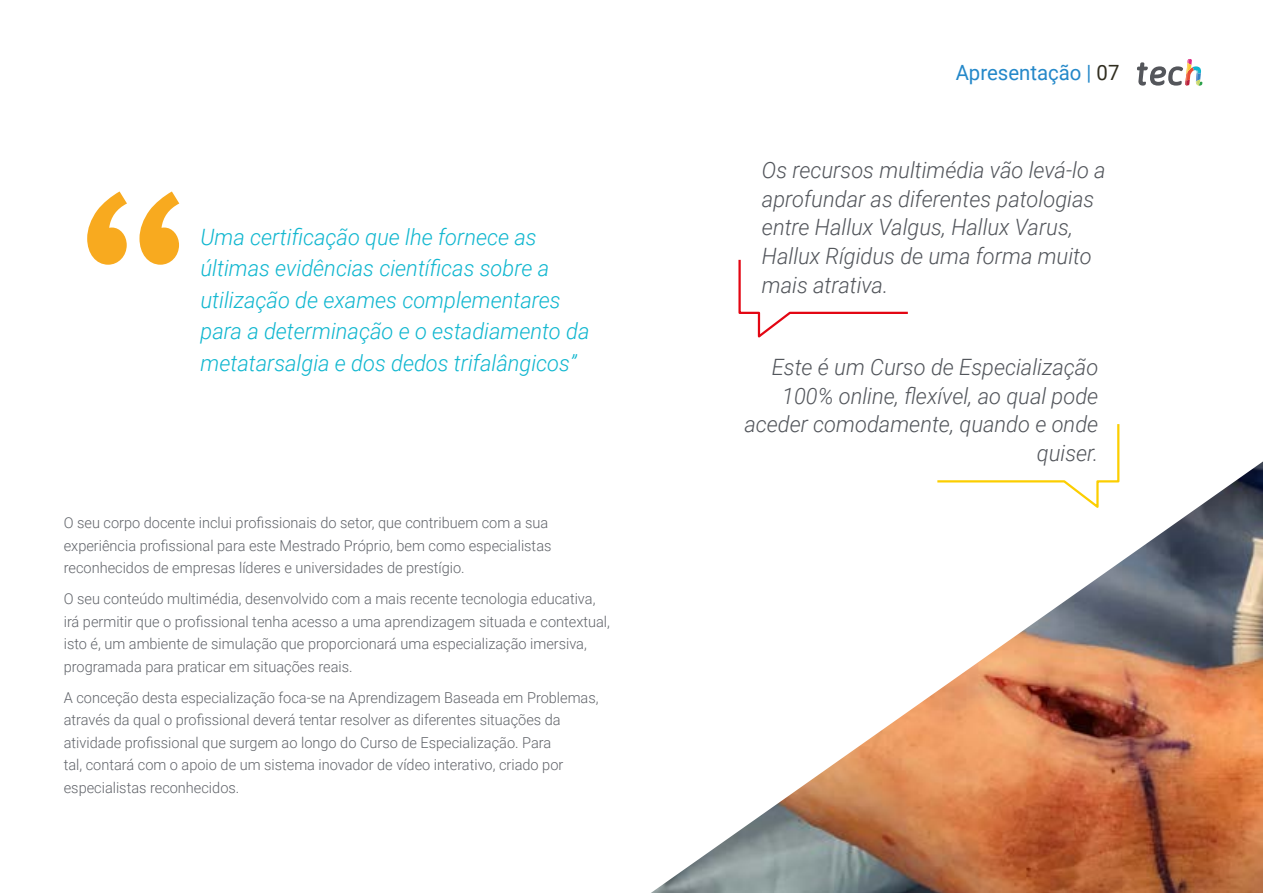
<style>
.page{position:relative;width:1263px;height:893px;background:#fff}
.page>*{position:absolute;margin:0;border:0;box-sizing:border-box;transform-origin:0 0}
.t1{font:italic 300 22.5px/28.5px "Roboto";color:#52555b}
.t2{font:italic 300 22.5px/31.5px "Roboto";color:#0fb6cf}
.t3{font:21px "Roboto";color:#2488c9}
.t4{font:300 15px/22.5px "Roboto";color:#61646a}
.s1{color:#312e20}
</style>
<div class="page">
<svg style="left:87px;top:191px;width:92px;height:74px"></svg>
<img style="left:651px;top:461px;width:612px;height:432px">
<svg style="left:1137px;top:59px;width:65px;height:27px"></svg>
<svg style="left:738px;top:259px;width:170px;height:79px"></svg>
<svg style="left:935px;top:424px;width:185px;height:87px"></svg>
<h1 class="t2" style="left:201px;top:220px;width:390px">Uma certificação que lhe fornece as últimas evidências científicas sobre a utilização de exames complementares para a determinação e o estadiamento da metatarsalgia e dos dedos trifalângicos”</h1>
<p class="t4" style="left:64px;top:511px;width:489px">O seu corpo docente inclui profissionais do setor, que contribuem com a sua experiência profissional para este Mestrado Próprio, bem como especialistas reconhecidos de empresas líderes e universidades de prestígio.</p>
<p class="t4" style="left:64px;top:587px;width:548px">O seu conteúdo multimédia, desenvolvido com a mais recente tecnologia educativa, irá permitir que o profissional tenha acesso a uma aprendizagem situada e contextual, isto é, um ambiente de simulação que proporcionará uma especialização imersiva, programada para praticar em situações reais.</p>
<p class="t4" style="left:64px;top:685px;width:536px">A conceção desta especialização foca-se na Aprendizagem Baseada em Problemas, através da qual o profissional deverá tentar resolver as diferentes situações da atividade profissional que surgem ao longo do Curso de Especialização. Para<br>tal, contará com o apoio de um sistema inovador de vídeo interativo, criado por especialistas reconhecidos.</p>
<h2 class="t3" style="left:956px;top:57px;width:165px">Apresentação | <span class="s1">07</span></h2>
<h1 class="t1" style="left:762px;top:155px;width:345px">Os recursos multimédia vão levá-lo a aprofundar as diferentes patologias entre Hallux Valgus, Hallux Varus,<br>Hallux Rígidus de uma forma muito mais atrativa.</h1>
<h1 class="t1" style="left:744px;top:352px;width:355px;text-align:right">Este é um Curso de Especialização<br>100% online, flexível, ao qual pode aceder comodamente, quando e onde quiser.</h1>
</div>
